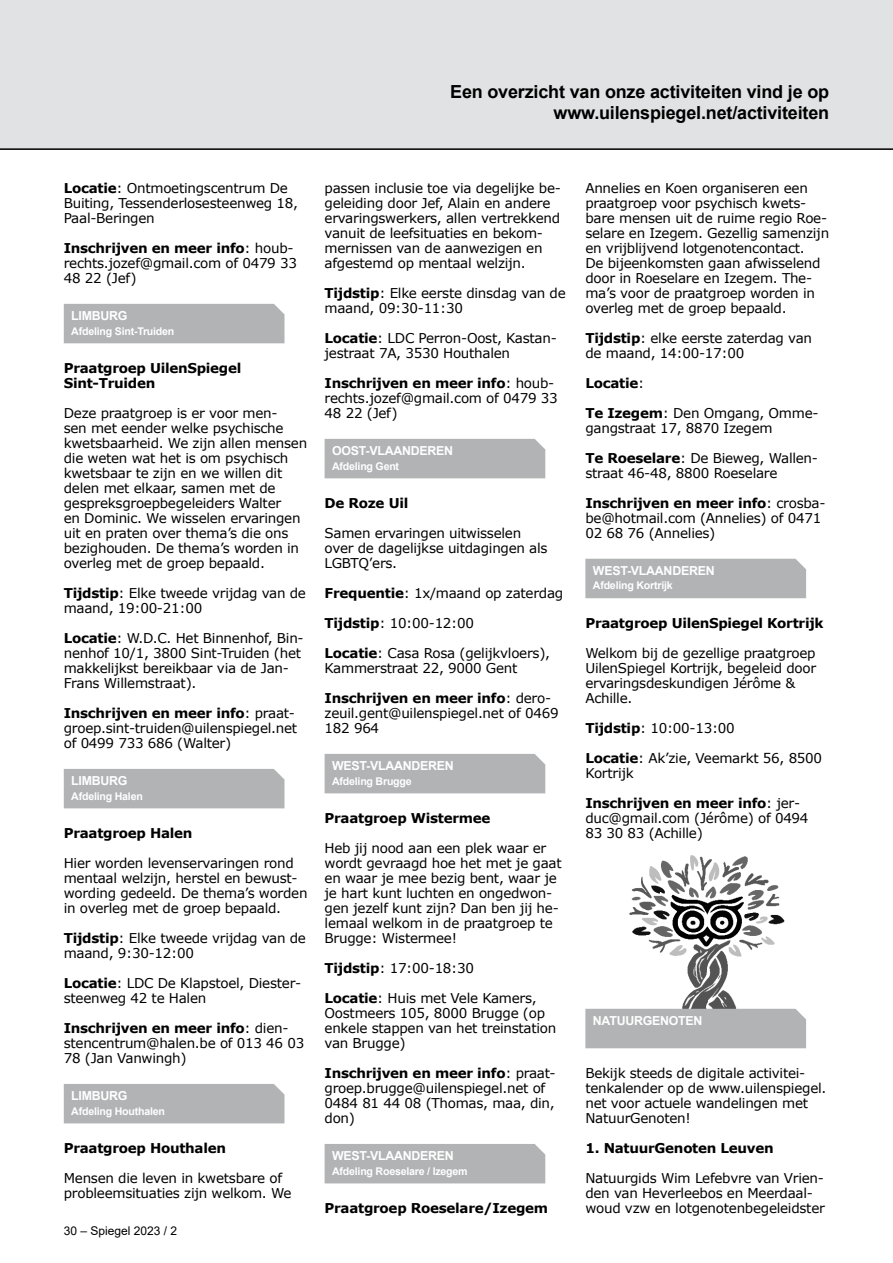
<style>
.page{position:relative;width:893px;height:1263px;background:#fff}
.page>*{position:absolute;margin:0;border:0;box-sizing:border-box;transform-origin:0 0}
.t1{font:700 18px/21px "Arial";letter-spacing:-.01em;color:#000;text-align:right}
.t2{font:13.5px/15px "Verdana";letter-spacing:-.02em;color:#000}
.t3{font:700 13.5px/15px "Verdana";letter-spacing:-.02em;color:#000}
.t4{font:700 12.45px "Arial";letter-spacing:-.02em;color:#fff}
.t5{font:12px "Arial";color:#000}
.t6{font:700 10.65px "Arial";letter-spacing:-.02em;color:#fff}
.s1{font-weight:700}
.s2{font-weight:400}
</style>
<div class="page">
<div style="left:0;top:0;width:893px;height:150px;background:#e1e2e3"></div>
<div style="left:64px;top:304px;width:220px;height:39px;background:#b1b3b4"></div>
<div style="left:64px;top:769px;width:220px;height:39px;background:#b1b3b4"></div>
<div style="left:64px;top:1084px;width:220px;height:39px;background:#b1b3b4"></div>
<div style="left:325px;top:439px;width:220px;height:39px;background:#b1b3b4"></div>
<div style="left:325px;top:754px;width:220px;height:39px;background:#b1b3b4"></div>
<div style="left:325px;top:1144px;width:220px;height:39px;background:#b1b3b4"></div>
<div style="left:585px;top:559px;width:221px;height:39px;background:#b1b3b4"></div>
<img style="left:628px;top:855px;width:158px;height:154px">
<div style="left:585px;top:1009px;width:221px;height:39px;background:#b1b3b4"></div>
<h1 class="t1" style="left:450px;top:82px;width:381px">Een overzicht van onze activiteiten vind je op www.uilenspiegel.net/activiteiten</h1>
<p class="t2" style="left:64px;top:181px;width:236px"><span class="s1">Locatie</span>: Ontmoetingscentrum De<br>Buiting, Tessenderlosesteenweg 18,<br>Paal-Beringen</p>
<p class="t2" style="left:64px;top:241px;width:235px"><span class="s1">Inschrijven en meer info</span>: houb&shy;rechts.jozef@gmail.com of 0479 33<br>48 22 (Jef)</p>
<p class="t4" style="left:71px;top:307px;width:58px">LIMBURG</p>
<p class="t6" style="left:71px;top:323px;width:105px">Afdeling Sint-Truiden</p>
<p class="t3" style="left:64px;top:361px;width:179px">Praatgroep UilenSpiegel<br>Sint-Truiden</p>
<p class="t2" style="left:64px;top:406px;width:245px">Deze praatgroep is er voor men-<br>sen met eender welke psychische kwetsbaarheid. We zijn allen mensen die weten wat het is om psychisch kwetsbaar te zijn en we willen dit delen met elkaar, samen met de gespreksgroepbegeleiders Walter<br>en Dominic. We wisselen ervaringen uit en praten over thema’s die ons bezighouden. De thema’s worden in overleg met de groep bepaald.</p>
<p class="t2" style="left:64px;top:586px;width:244px"><span class="s1">Tijdstip</span>: Elke tweede vrijdag van de maand, 19:00-21:00</p>
<p class="t2" style="left:64px;top:631px;width:241px"><span class="s1">Locatie</span>: W.D.C. Het Binnenhof, Bin&shy;nenhof 10/1, 3800 Sint-Truiden (het makkelijkst bereikbaar via de Jan-<br>Frans Willemstraat).</p>
<p class="t2" style="left:64px;top:706px;width:235px"><span class="s1">Inschrijven en meer info</span>: praat&shy;groep.sint-truiden@uilenspiegel.net of 0499 733 686 (Walter)</p>
<p class="t4" style="left:71px;top:772px;width:58px">LIMBURG</p>
<p class="t6" style="left:71px;top:788px;width:73px">Afdeling Halen</p>
<p class="t3" style="left:64px;top:826px;width:130px">Praatgroep Halen</p>
<p class="t2" style="left:64px;top:856px;width:245px">Hier worden levenservaringen rond mentaal welzijn, herstel en bewust&shy;wording gedeeld. De thema’s worden in overleg met de groep bepaald.</p>
<p class="t2" style="left:64px;top:931px;width:244px"><span class="s1">Tijdstip</span>: Elke tweede vrijdag van de maand, 9:30-12:00</p>
<p class="t2" style="left:64px;top:976px;width:239px"><span class="s1">Locatie</span>: LDC De Klapstoel, Diester&shy;steenweg 42 te Halen</p>
<p class="t2" style="left:64px;top:1021px;width:242px"><span class="s1">Inschrijven en meer info</span>: dien&shy;stencentrum@halen.be of 013 46 03<br>78 (Jan Vanwingh)</p>
<p class="t4" style="left:71px;top:1087px;width:58px">LIMBURG</p>
<p class="t6" style="left:71px;top:1103px;width:95px">Afdeling Houthalen</p>
<p class="t3" style="left:64px;top:1141px;width:164px">Praatgroep Houthalen</p>
<p class="t2" style="left:64px;top:1171px;width:229px">Mensen die leven in kwetsbare of probleemsituaties zijn welkom. We</p>
<p class="t5" style="left:64px;top:1223px;width:115px">30 – Spiegel 2023 / 2</p>
<p class="t2" style="left:325px;top:181px;width:238px">passen inclusie toe via degelijke be&shy;geleiding door Jef, Alain en andere ervaringswerkers, allen vertrekkend vanuit de leefsituaties en bekom&shy;mernissen van de aanwezigen en afgestemd op mentaal welzijn.</p>
<p class="t2" style="left:325px;top:286px;width:243px"><span class="s1">Tijdstip</span>: Elke eerste dinsdag van de maand, 09:30-11:30</p>
<p class="t2" style="left:325px;top:331px;width:234px"><span class="s1">Locatie</span>: LDC Perron-Oost, Kastan&shy;jestraat 7A, 3530 Houthalen</p>
<p class="t2" style="left:325px;top:376px;width:235px"><span class="s1">Inschrijven en meer info</span>: houb&shy;rechts.jozef@gmail.com of 0479 33<br>48 22 (Jef)</p>
<p class="t4" style="left:332px;top:442px;width:123px">OOST-VLAANDEREN</p>
<p class="t6" style="left:332px;top:458px;width:69px">Afdeling Gent</p>
<p class="t3" style="left:325px;top:496px;width:85px">De Roze Uil</p>
<p class="t2" style="left:325px;top:526px;width:225px">Samen ervaringen uitwisselen over de dagelijkse uitdagingen als<br>LGBTQ’ers.</p>
<p class="t2" style="left:325px;top:586px;width:240px"><span class="s1">Frequentie</span>: 1x/maand op zaterdag</p>
<p class="t2" style="left:325px;top:616px;width:151px"><span class="s1">Tijdstip</span>: 10:00-12:00</p>
<p class="t2" style="left:325px;top:646px;width:227px"><span class="s1">Locatie</span>: Casa Rosa (gelijkvloers),<br>Kammerstraat 22, 9000 Gent</p>
<p class="t2" style="left:325px;top:691px;width:236px"><span class="s1">Inschrijven en meer info</span>: dero&shy;zeuil.gent@uilenspiegel.net of 0469<br>182 964</p>
<p class="t4" style="left:332px;top:757px;width:123px">WEST-VLAANDEREN</p>
<p class="t6" style="left:332px;top:773px;width:81px">Afdeling Brugge</p>
<p class="t3" style="left:325px;top:811px;width:167px">Praatgroep Wistermee</p>
<p class="t2" style="left:325px;top:841px;width:239px">Heb jij nood aan een plek waar er wordt gevraagd hoe het met je gaat en waar je mee bezig bent, waar je je hart kunt luchten en ongedwon&shy;gen jezelf kunt zijn? Dan ben jij he&shy;lemaal welkom in de praatgroep te<br>Brugge: Wistermee!</p>
<p class="t2" style="left:325px;top:961px;width:151px"><span class="s1">Tijdstip</span>: 17:00-18:30</p>
<p class="t2" style="left:325px;top:991px;width:233px"><span class="s1">Locatie</span>: Huis met Vele Kamers,<br>Oostmeers 105, 8000 Brugge (op enkele stappen van het treinstation van Brugge)</p>
<p class="t2" style="left:325px;top:1066px;width:233px"><span class="s1">Inschrijven en meer info</span>: praat&shy;groep.brugge@uilenspiegel.net of<br>0484 81 44 08 (Thomas, maa, din, don)</p>
<p class="t4" style="left:332px;top:1147px;width:123px">WEST-VLAANDEREN</p>
<p class="t6" style="left:332px;top:1163px;width:137px">Afdeling Roeselare / Izegem</p>
<p class="t3" style="left:325px;top:1201px;width:225px">Praatgroep Roeselare/Izegem</p>
<p class="t2" style="left:585px;top:181px;width:245px">Annelies en Koen organiseren een praatgroep voor psychisch kwets&shy;bare mensen uit de ruime regio Roe&shy;selare en Izegem. Gezellig samenzijn en vrijblijvend lotgenotencontact.<br>De bijeenkomsten gaan afwisselend door in Roeselare en Izegem. The&shy;ma’s voor de praatgroep worden in overleg met de groep bepaald.</p>
<p class="t2" style="left:585px;top:331px;width:228px"><span class="s1">Tijdstip</span>: elke eerste zaterdag van de maand, 14:00-17:00</p>
<p class="t3" style="left:585px;top:375px;width:60px">Locatie<span class="s2">:</span></p>
<p class="t2" style="left:585px;top:406px;width:235px"><span class="s1">Te Izegem</span>: Den Omgang, Omme&shy;gangstraat 17, 8870 Izegem</p>
<p class="t2" style="left:585px;top:451px;width:234px"><span class="s1">Te Roeselare</span>: De Bieweg, Wallen&shy;straat 46-48, 8800 Roeselare</p>
<p class="t2" style="left:585px;top:496px;width:242px"><span class="s1">Inschrijven en meer info</span>: crosba&shy;be@hotmail.com (Annelies) of 0471<br>02 68 76 (Annelies)</p>
<p class="t4" style="left:593px;top:562px;width:123px">WEST-VLAANDEREN</p>
<p class="t6" style="left:593px;top:578px;width:81px">Afdeling Kortrijk</p>
<p class="t3" style="left:585px;top:615px;width:240px">Praatgroep UilenSpiegel Kortrijk</p>
<p class="t2" style="left:585px;top:646px;width:232px">Welkom bij de gezellige praatgroep<br>UilenSpiegel Kortrijk, begeleid door ervaringsdeskundigen Jérôme &amp;<br>Achille.</p>
<p class="t2" style="left:585px;top:721px;width:151px"><span class="s1">Tijdstip</span>: 10:00-13:00</p>
<p class="t2" style="left:585px;top:751px;width:238px"><span class="s1">Locatie</span>: Ak’zie, Veemarkt 56, 8500<br>Kortrijk</p>
<p class="t2" style="left:585px;top:796px;width:225px"><span class="s1">Inschrijven en meer info</span>: jer&shy;duc@gmail.com (Jérôme) of 0494<br>83 30 83 (Achille)</p>
<p class="t4" style="left:593px;top:1012px;width:111px">NATUURGENOTEN</p>
<p class="t2" style="left:585px;top:1066px;width:243px">Bekijk steeds de digitale activitei&shy;tenkalender op de www.uilenspiegel. net voor actuele wandelingen met<br>NatuurGenoten!</p>
<p class="t3" style="left:585px;top:1140px;width:190px">1. NatuurGenoten Leuven</p>
<p class="t2" style="left:585px;top:1171px;width:241px">Natuurgids Wim Lefebvre van Vrien&shy;den van Heverleebos en Meerdaal&shy;woud vzw en lotgenotenbegeleidster</p>
</div>
